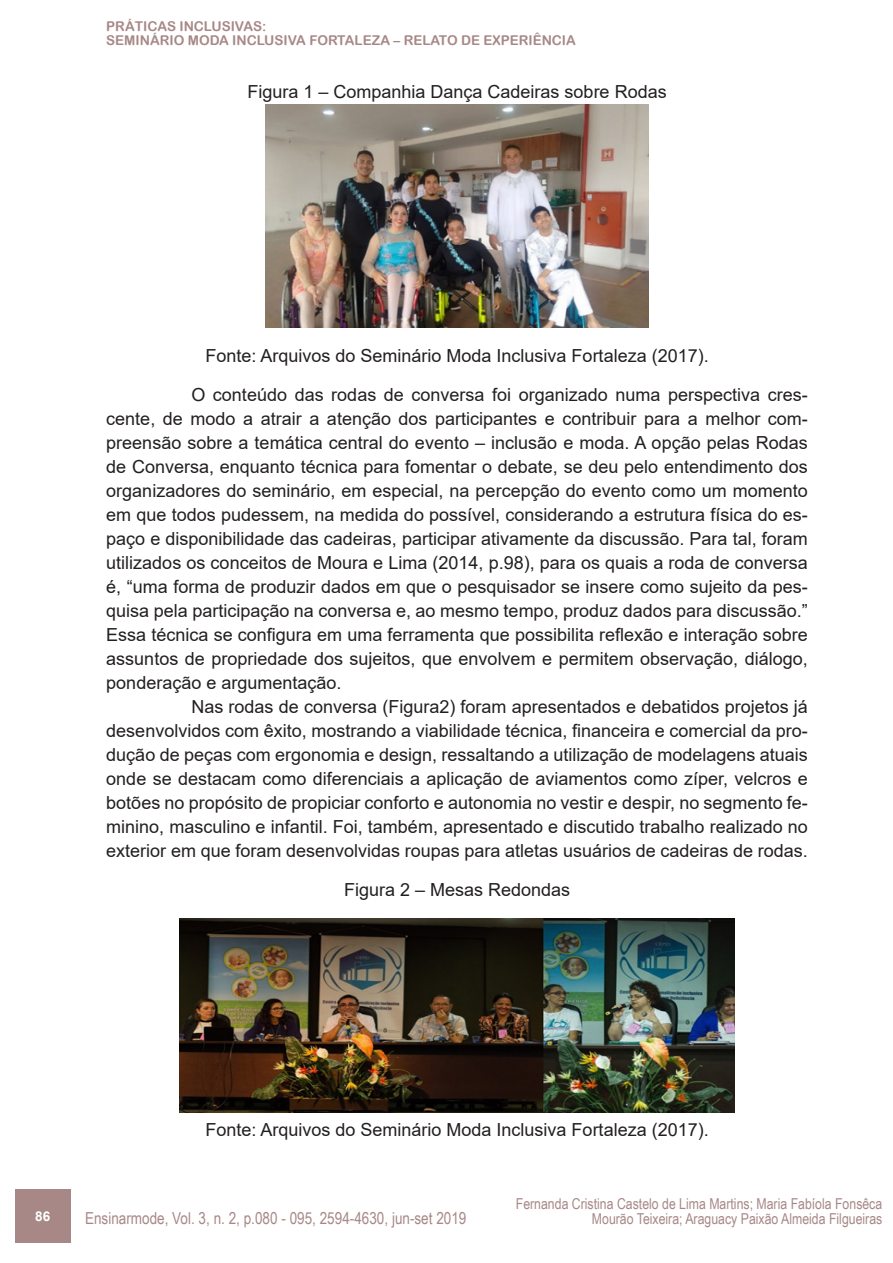
<style>
.page{position:relative;width:893px;height:1263px;background:#fff}
.page>*{position:absolute;margin:0;border:0;box-sizing:border-box;transform-origin:0 0}
.Corpo{font:18px/24px "Arial";color:#231f20;text-align:justify}
.t1{font:16.5px "Arial Narrow";color:#a78887}
.t2{font:15px "Arial Narrow";color:#a78887}
.t3{font:13.5px/13.5px "Arial Rounded MT Bold";color:#a78887}
.t4{font:700 13.5px "Arial";color:#fff}
</style>
<div class="page">
<div style="left:15px;top:1189px;width:55px;height:53px;background:#a78887"></div>
<img style="left:266px;top:104px;width:382px;height:224px">
<img style="left:180px;top:918px;width:555px;height:194px">
<p class="t3" style="left:106px;top:19px;width:471px">PRÁTICAS INCLUSIVAS:<br>SEMINÁRIO MODA INCLUSIVA FORTALEZA – RELATO DE EXPERIÊNCIA</p>
<p class="Corpo" style="left:247px;top:80px;width:421px">Figura 1 – Companhia Dança Cadeiras sobre Rodas</p>
<p class="Corpo" style="left:205px;top:344px;width:505px">Fonte: Arquivos do Seminário Moda Inclusiva Fortaleza (2017).</p>
<p class="Corpo" style="left:106px;top:383px;width:703px;text-indent:85px">O conteúdo das rodas de conversa foi organizado numa perspectiva cres&shy;cente, de modo a atrair a atenção dos participantes e contribuir para a melhor com&shy;preensão sobre a temática central do evento – inclusão e moda. A opção pelas Rodas de Conversa, enquanto técnica para fomentar o debate, se deu pelo entendimento dos organizadores do seminário, em especial, na percepção do evento como um momento em que todos pudessem, na medida do possível, considerando a estrutura física do es&shy;paço e disponibilidade das cadeiras, participar ativamente da discussão. Para tal, foram utilizados os conceitos de Moura e Lima (2014, p.98), para os quais a roda de conversa é, “uma forma de produzir dados em que o pesquisador se insere como sujeito da pes&shy;quisa pela participação na conversa e, ao mesmo tempo, produz dados para discussão.” Essa técnica se configura em uma ferramenta que possibilita reflexão e interação sobre assuntos de propriedade dos sujeitos, que envolvem e permitem observação, diálogo, ponderação e argumentação.</p>
<p class="Corpo" style="left:106px;top:695px;width:703px;text-indent:85px">Nas rodas de conversa (Figura2) foram apresentados e debatidos projetos já desenvolvidos com êxito, mostrando a viabilidade técnica, financeira e comercial da pro&shy;dução de peças com ergonomia e design, ressaltando a utilização de modelagens atuais onde se destacam como diferenciais a aplicação de aviamentos como zíper, velcros e botões no propósito de propiciar conforto e autonomia no vestir e despir, no segmento fe&shy;minino, masculino e infantil. Foi, também, apresentado e discutido trabalho realizado no exterior em que foram desenvolvidas roupas para atletas usuários de cadeiras de rodas.</p>
<p class="Corpo" style="left:344px;top:878px;width:228px">Figura 2 – Mesas Redondas</p>
<p class="Corpo" style="left:205px;top:1118px;width:505px">Fonte: Arquivos do Seminário Moda Inclusiva Fortaleza (2017).</p>
<p class="t2" style="left:516px;top:1193px;width:368px">Fernanda Cristina Castelo de Lima Martins; Maria Fabíola Fonsêca</p>
<p class="t4" style="left:35px;top:1206px;width:17px">86</p>
<p class="t2" style="left:592px;top:1208px;width:292px">Mourão Teixeira; Araguacy Paixão Almeida Filgueiras</p>
<p class="t4" style="left:39px;top:1206px;width:17px">86</p>
<p class="t1" style="left:85px;top:1206px;width:383px">Ensinarmode, Vol. 3, n. 2, p.080 - 095, 2594-4630, jun-set 2019</p>
</div>
